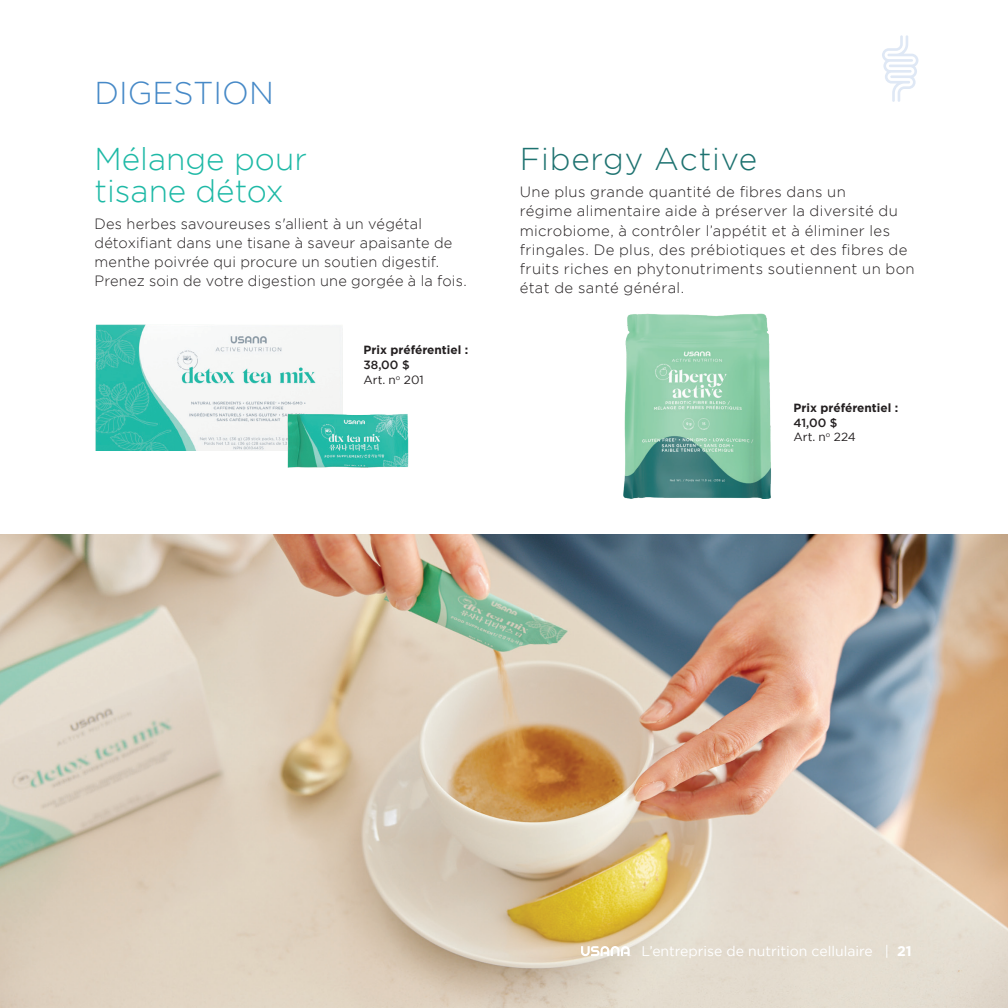
<style>
.page{position:relative;width:1008px;height:1008px;background:#fff}
.page>*{position:absolute;margin:0;border:0;box-sizing:border-box;transform-origin:0 0}
.t1{font:300 31.5px/31.5px "Gotham";color:#1eb9a6}
.t2{font:300 31.5px "Gotham";letter-spacing:.025em;color:#1d7270}
.t3{font:300 31.5px "Gotham";color:#4689c7}
.t4{font:300 14.88px/19.2px "Gotham";letter-spacing:.02em;color:#231f20}
.t5{font:14px "Gotham";color:#fff}
.t6{font:700 11.9px "Gotham";color:#231f20}
.t7{font:11.9px/14.9px "Gotham";color:#231f20}
.s1{font-weight:500}
.s2{font-weight:700}
</style>
<div class="page">
<img style="left:623px;top:313px;width:148px;height:185px">
<img style="left:96px;top:324px;width:247px;height:127px">
<img style="left:287px;top:412px;width:122px;height:56px">
<svg style="left:882px;top:35px;width:36px;height:67px"></svg>
<img style="left:0;top:534px;width:1008px;height:474px">
<svg style="left:581px;top:946px;width:50px;height:10px"></svg>
<h1 class="t3" style="left:94px;top:73px;width:181px">DIGESTION</h1>
<h1 class="t1" style="left:94px;top:142px;width:214px">Mélange pour tisane détox</h1>
<p class="t4" style="left:94px;top:213px;width:374px">Des herbes savoureuses s'allient à un végétal détoxifiant dans une tisane à saveur apaisante de menthe poivrée qui procure un soutien digestif.<br>Prenez soin de votre digestion une gorgée à la fois.</p>
<p class="t6" style="left:364px;top:342px;width:106px">Prix préférentiel :</p>
<p class="t7" style="left:364px;top:357px;width:62px"><span class="s1">38,00 $<br></span>Art. n<sup>o</sup> 201</p>
<h1 class="t2" style="left:520px;top:139px;width:239px">Fibergy Active</h1>
<p class="t4" style="left:520px;top:182px;width:397px">Une plus grande quantité de fibres dans un<br>régime alimentaire aide à préserver la diversité du microbiome, à contrôler l’appétit et à éliminer les fringales. De plus, des prébiotiques et des fibres de fruits riches en phytonutriments soutiennent un bon état de santé général.</p>
<p class="t6" style="left:794px;top:400px;width:106px">Prix préférentiel :</p>
<p class="t7" style="left:794px;top:415px;width:64px"><span class="s1">41,00 $<br></span>Art. n<sup>o</sup> 224</p>
<p class="t5" style="left:641px;top:942px;width:272px">L’entreprise de nutrition cellulaire | <span class="s2">21</span></p>
</div>
